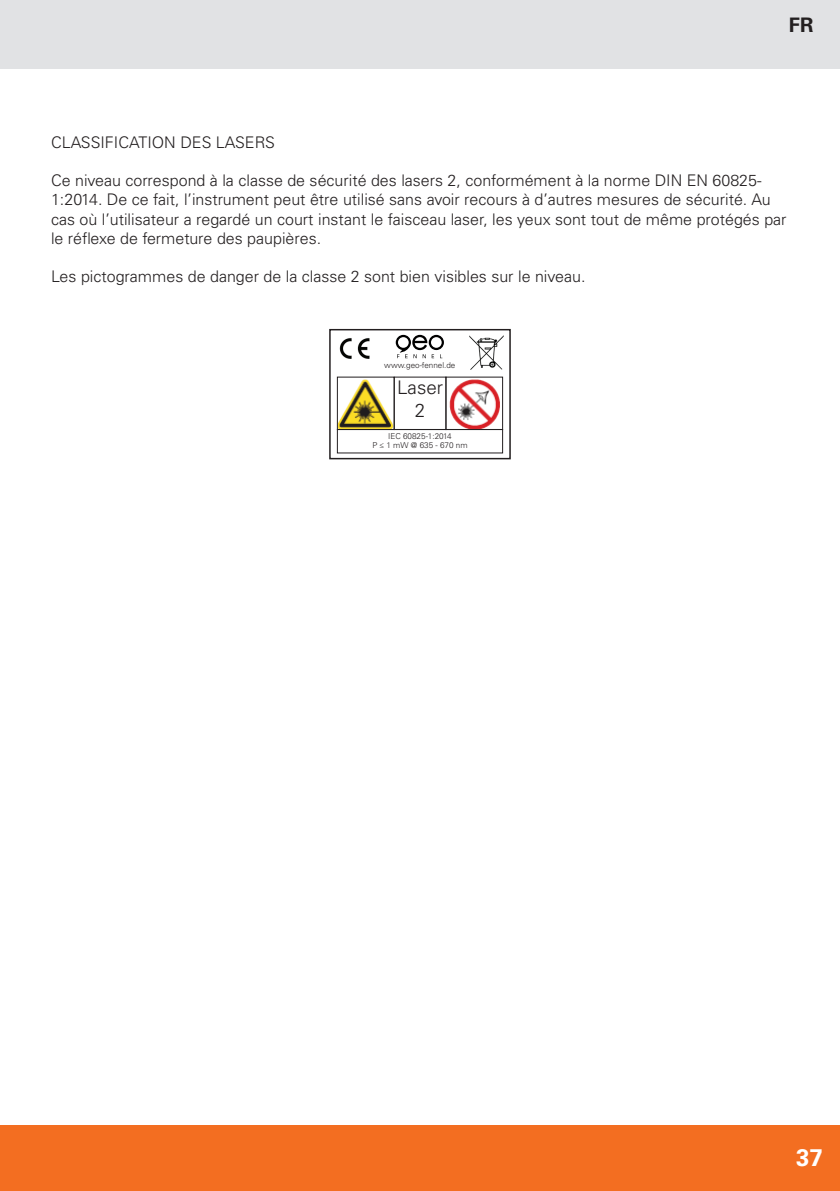
<style>
.page{position:relative;width:840px;height:1191px;background:#fff}
.page>*{position:absolute;margin:0;border:0;box-sizing:border-box;transform-origin:0 0}
.t1{font:700 24px "Univers LT Std";color:#fff}
.t2{font:700 20px "Univers LT Std";color:#231f20}
.t3{font:300 18.8px/22.6px "Univers LT Std";color:#231f20;text-align:center}
.t4{font:300 16px/19.2px "Univers LT Std";color:#231f20}
.t5{font:300 8.2px/9.8px "Univers LT Std";color:#231f20;text-align:center}
.t6{font:4.4px "Univers LT Std";letter-spacing:.1em;color:#000}
</style>
<div class="page">
<div style="left:0;top:1125px;width:839px;height:66px;background:#f36e21"></div>
<div style="left:0;top:0;width:839px;height:68px;background:#e1e2e4"></div>
<div style="left:329px;top:329px;width:181px;height:130px;border:2px solid #231f20"></div>
<img style="left:339px;top:338px;width:31px;height:21px">
<img style="left:469px;top:335px;width:34px;height:34px">
<img style="left:449px;top:379px;width:51px;height:49px">
<div style="left:445px;top:376px;width:58px;height:54px;border:1px solid #231f20"></div>
<img style="left:339px;top:379px;width:53px;height:49px">
<div style="left:337px;top:376px;width:57px;height:54px;border:1px solid #231f20"></div>
<div style="left:393px;top:376px;width:53px;height:54px;border:1px solid #231f20"></div>
<div style="left:337px;top:429px;width:166px;height:24px;border:1px solid #231f20"></div>
<svg style="left:395px;top:335px;width:48px;height:23px"></svg>
<p class="t2" style="left:788px;top:13px;width:26px">FR</p>
<p class="t4" style="left:51px;top:132px;width:225px">CLASSIFICATION DES LASERS</p>
<p class="t4" style="left:51px;top:171px;width:736px">Ce niveau correspond à la classe de sécurité des lasers 2, conformément à la norme DIN EN 60825- 1:2014. De ce fait, l’instrument peut être utilisé sans avoir recours à d’autres mesures de sécurité. Au cas où l’utilisateur a regardé un court instant le faisceau laser, les yeux sont tout de même protégés par le réflexe de fermeture des paupières.</p>
<p class="t4" style="left:51px;top:267px;width:535px">Les pictogrammes de danger de la classe 2 sont bien visibles sur le niveau.</p>
<p class="t5" style="left:384px;top:360px;width:73px">www.geo-fennel.de</p>
<p class="t6" style="left:406px;top:362px;width:27px">GERMANY</p>
<p class="t3" style="left:397px;top:376px;width:47px">Laser<br>2</p>
<p class="t5" style="left:372px;top:431px;width:97px">IEC 60825-1:2014<br>P ≤ 1 mW @ 635 - 670 nm</p>
<h1 class="t1" style="left:795px;top:1143px;width:28px">37</h1>
</div>
